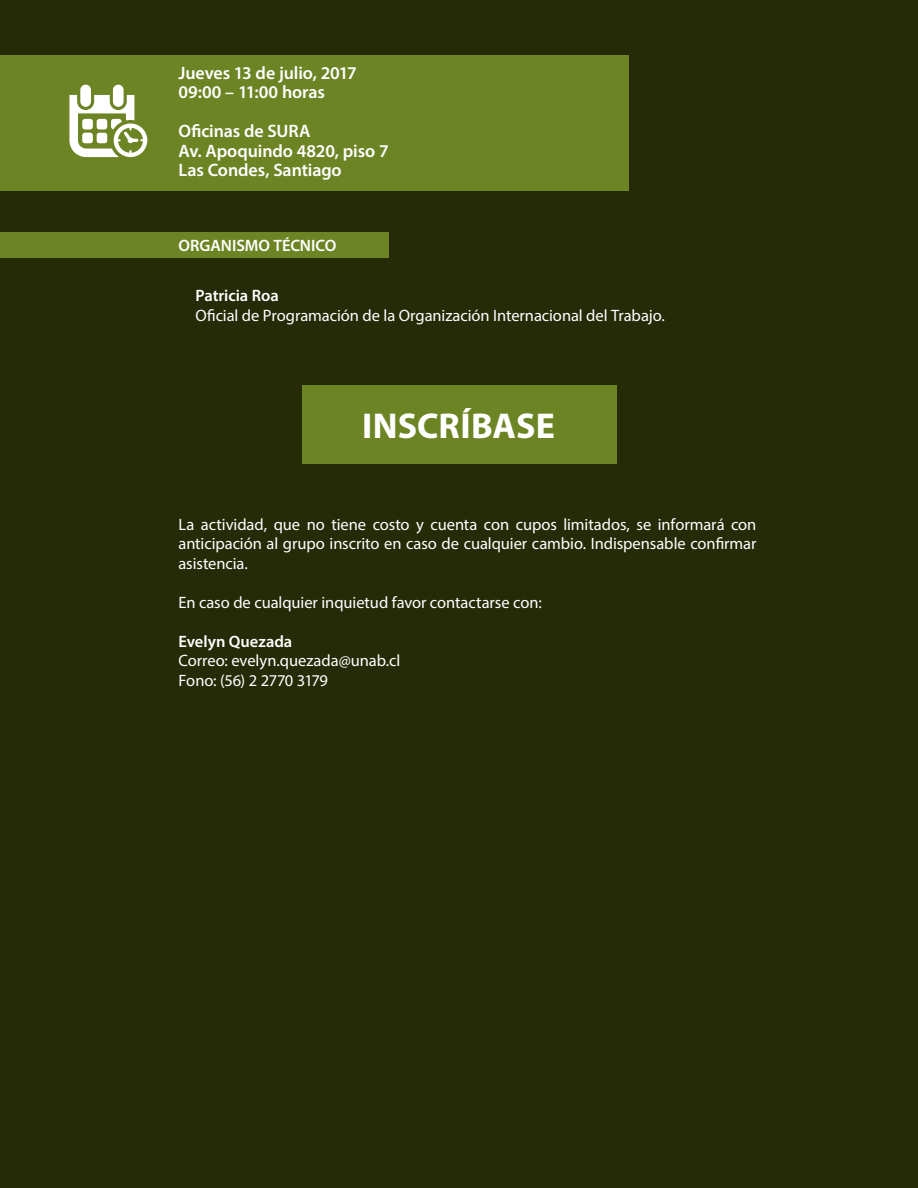
<style>
.page{position:relative;width:918px;height:1188px;background:#262b07}
.page>*{position:absolute;margin:0;border:0;box-sizing:border-box;transform-origin:0 0}
.t1{font:700 36px "Myriad Pro";letter-spacing:.005em;color:#fff}
.t2{font:600 18px/19.5px "Myriad Pro";letter-spacing:-.005em;color:#fff}
.t3{font:16.5px/19.5px "Myriad Pro";letter-spacing:-.005em;color:#fff;text-align:justify}
.t4{font:600 16.5px "Myriad Pro";color:#fff}
</style>
<div class="page">
<div style="left:302px;top:386px;width:314px;height:78px;background:#6d8425"></div>
<div style="left:0;top:55px;width:629px;height:135px;background:#6d8425"></div>
<div style="left:80px;top:85px;width:11px;height:22px;background:#fff;border-radius:5px"></div>
<div style="left:113px;top:85px;width:11px;height:22px;background:#fff;border-radius:5px"></div>
<svg style="left:69px;top:95px;width:78px;height:62px"></svg>
<div style="left:0;top:232px;width:389px;height:25px;background:#6d8425"></div>
<p class="t2" style="left:179px;top:63px;width:180px">Jueves 13 de julio, 2017<br>09:00 – 11:00 horas</p>
<p class="t2" style="left:179px;top:121px;width:212px">Oficinas de SURA<br>Av. Apoquindo 4820, piso 7<br>Las Condes, Santiago</p>
<p class="t4" style="left:179px;top:235px;width:159px">ORGANISMO TÉCNICO</p>
<p class="t4" style="left:196px;top:285px;width:85px">Patricia Roa</p>
<p class="t3" style="left:196px;top:305px;width:471px">Oficial de Programación de la Organización Internacional del Trabajo.</p>
<h1 class="t1" style="left:362px;top:403px;width:194px">INSCRÍBASE</h1>
<p class="t3" style="left:179px;top:514px;width:579px">La actividad, que no tiene costo y cuenta con cupos limitados, se informará con anticipación al grupo inscrito en caso de cualquier cambio. Indispensable confirmar asistencia.</p>
<p class="t3" style="left:179px;top:592px;width:365px">En caso de cualquier inquietud favor contactarse con:</p>
<p class="t4" style="left:179px;top:631px;width:115px">Evelyn Quezada</p>
<p class="t3" style="left:179px;top:651px;width:223px">Correo: evelyn.quezada@unab.cl<br>Fono: (56) 2 2770 3179</p>
</div>
